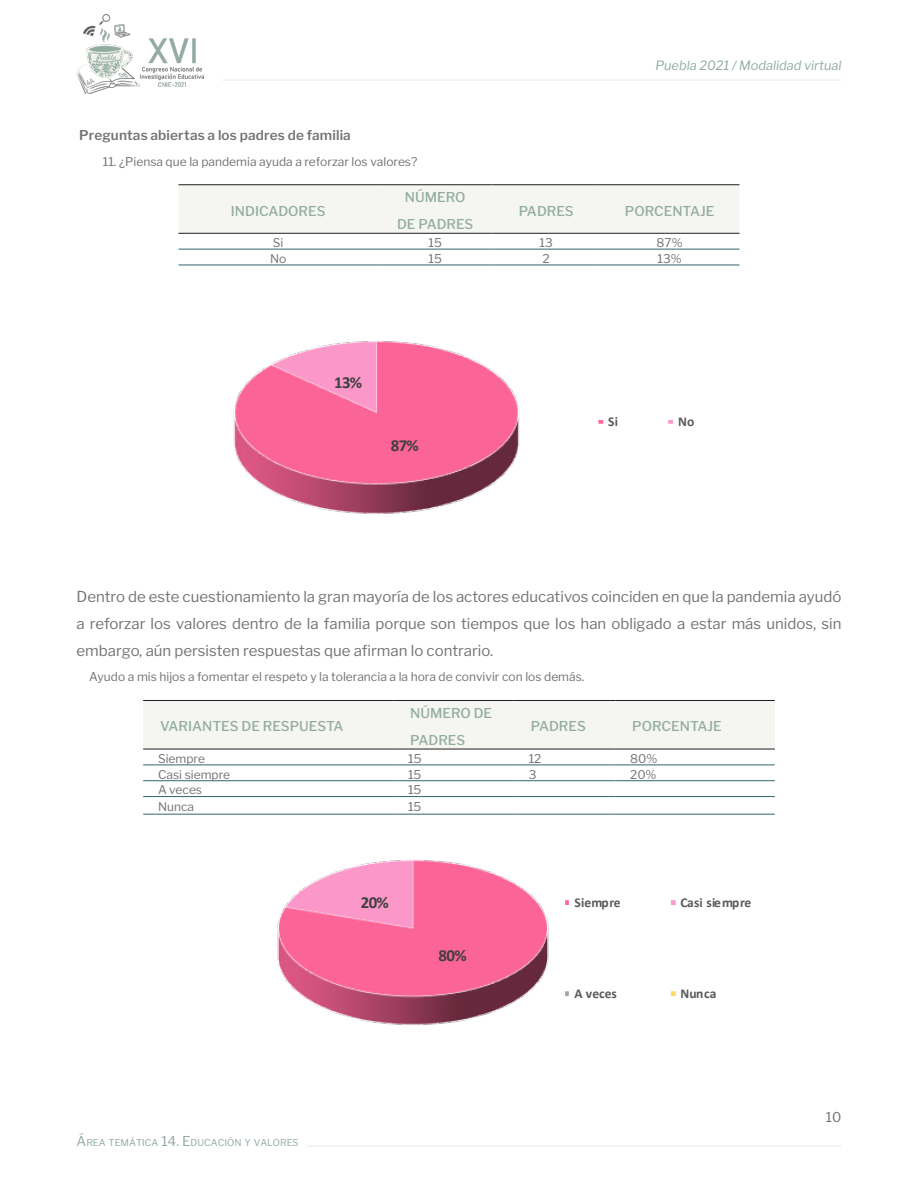
<style>
.page{position:relative;width:918px;height:1188px;background:#fff}
.page>*{position:absolute;margin:0;border:0;box-sizing:border-box;transform-origin:0 0}
.t1{font:700 16.95px "Calibri";color:#404040}
.t2{font:700 16.8px "Calibri";color:#404040}
.parrafo_general{font:15px/27px "Libre Franklin";color:#727376;text-align:justify}
.Cuerpo_tabla_a_la_iz{font:500 13.5px/27px "Libre Franklin";color:#92aca0;text-align:center}
.PIES_DE_IMAGEN{font:600 13.5px "Libre Franklin";letter-spacing:.01em;color:#727376}
.t3{font:700 13.5px "Calibri";letter-spacing:.005em;color:#595959}
.t4{font:13.5px "Libre Franklin";color:#727376}
.t5{font:italic 12.75px "Libre Franklin";color:#92aca0}
.Cuerpo_tabla_a_la_iz-2{font:12px "Libre Franklin";color:#727376}
.t6{font:9.45px "Libre Franklin";color:#92aca0}
.s1{font-size:13.5px}
.s2{font-style:inherit}
</style>
<div class="page">
<hr style="left:222px;top:79px;width:619px;height:2px;background:#f2f1ed">
<img style="left:77px;top:15px;width:126px;height:79px">
<hr style="left:307px;top:1145px;width:534px;height:2px;background:#f2f1ed">
<div style="left:178px;top:185px;width:562px;height:48px;background:#f5f5f1"></div>
<hr style="left:178px;top:249px;width:200px;height:1px;background:#35636f">
<hr style="left:378px;top:249px;width:115px;height:1px;background:#35636f">
<hr style="left:493px;top:249px;width:107px;height:1px;background:#35636f">
<hr style="left:600px;top:249px;width:140px;height:1px;background:#35636f">
<hr style="left:178px;top:265px;width:200px;height:1px;background:#35636f">
<hr style="left:378px;top:265px;width:115px;height:1px;background:#35636f">
<hr style="left:493px;top:265px;width:107px;height:1px;background:#35636f">
<hr style="left:600px;top:265px;width:140px;height:1px;background:#35636f">
<hr style="left:178px;top:184px;width:200px;height:1px;background:#231f20">
<hr style="left:378px;top:184px;width:115px;height:1px;background:#231f20">
<hr style="left:493px;top:184px;width:107px;height:1px;background:#231f20">
<hr style="left:600px;top:184px;width:140px;height:1px;background:#231f20">
<hr style="left:178px;top:233px;width:200px;height:1px;background:#231f20">
<hr style="left:378px;top:233px;width:115px;height:1px;background:#231f20">
<hr style="left:493px;top:233px;width:107px;height:1px;background:#231f20">
<hr style="left:600px;top:233px;width:140px;height:1px;background:#231f20">
<div style="left:143px;top:701px;width:632px;height:48px;background:#f5f5f1"></div>
<hr style="left:143px;top:765px;width:250px;height:1px;background:#35636f">
<hr style="left:393px;top:765px;width:121px;height:1px;background:#35636f">
<hr style="left:514px;top:765px;width:101px;height:1px;background:#35636f">
<hr style="left:615px;top:765px;width:160px;height:1px;background:#35636f">
<hr style="left:143px;top:780px;width:250px;height:1px;background:#35636f">
<hr style="left:393px;top:780px;width:121px;height:1px;background:#35636f">
<hr style="left:514px;top:780px;width:101px;height:1px;background:#35636f">
<hr style="left:615px;top:780px;width:160px;height:1px;background:#35636f">
<hr style="left:143px;top:796px;width:250px;height:1px;background:#35636f">
<hr style="left:393px;top:796px;width:121px;height:1px;background:#35636f">
<hr style="left:514px;top:796px;width:101px;height:1px;background:#35636f">
<hr style="left:615px;top:796px;width:160px;height:1px;background:#35636f">
<hr style="left:143px;top:814px;width:250px;height:1px;background:#35636f">
<hr style="left:393px;top:814px;width:121px;height:1px;background:#35636f">
<hr style="left:514px;top:814px;width:101px;height:1px;background:#35636f">
<hr style="left:615px;top:814px;width:160px;height:1px;background:#35636f">
<hr style="left:143px;top:700px;width:250px;height:1px;background:#231f20">
<hr style="left:393px;top:700px;width:121px;height:1px;background:#231f20">
<hr style="left:514px;top:700px;width:101px;height:1px;background:#231f20">
<hr style="left:615px;top:700px;width:160px;height:1px;background:#231f20">
<hr style="left:143px;top:749px;width:250px;height:1px;background:#231f20">
<hr style="left:393px;top:749px;width:121px;height:1px;background:#231f20">
<hr style="left:514px;top:749px;width:101px;height:1px;background:#231f20">
<hr style="left:615px;top:749px;width:160px;height:1px;background:#231f20">
<img style="left:277px;top:860px;width:272px;height:165px">
<div style="left:564px;top:899px;width:6px;height:8px;background:#f69"></div>
<div style="left:562px;top:897px;width:10px;height:11px;border:3px solid #fff"></div>
<div style="left:669px;top:899px;width:8px;height:8px;background:#f9c"></div>
<div style="left:668px;top:897px;width:11px;height:11px;border:3px solid #fff"></div>
<div style="left:564px;top:990px;width:6px;height:8px;background:#a5a5a5"></div>
<div style="left:562px;top:988px;width:10px;height:11px;border:3px solid #fff"></div>
<div style="left:669px;top:990px;width:8px;height:8px;background:#ffd966"></div>
<div style="left:668px;top:988px;width:11px;height:11px;border:3px solid #fff"></div>
<img style="left:233px;top:341px;width:287px;height:173px">
<div style="left:597px;top:419px;width:8px;height:6px;background:#f69"></div>
<div style="left:595px;top:417px;width:11px;height:10px;border:3px solid #fff"></div>
<div style="left:667px;top:419px;width:8px;height:6px;background:#f9c"></div>
<div style="left:665px;top:417px;width:11px;height:10px;border:3px solid #fff"></div>
<p class="PIES_DE_IMAGEN" style="left:79px;top:127px;width:273px">Preguntas abiertas a los padres de familia</p>
<p class="Cuerpo_tabla_a_la_iz-2" style="left:103px;top:154px;width:316px">11. ¿Piensa que la pandemia ayuda a reforzar los valores?</p>
<p class="Cuerpo_tabla_a_la_iz" style="left:231px;top:197px;width:96px">INDICADORES</p>
<p class="Cuerpo_tabla_a_la_iz" style="left:397px;top:184px;width:78px">NÚMERO<br>DE PADRES</p>
<p class="t5" style="left:655px;top:58px;width:187px">Puebla 2021 / Modalidad virtual</p>
<p class="Cuerpo_tabla_a_la_iz" style="left:519px;top:197px;width:57px">PADRES</p>
<p class="Cuerpo_tabla_a_la_iz" style="left:625px;top:197px;width:91px">PORCENTAJE</p>
<p class="Cuerpo_tabla_a_la_iz-2" style="left:273px;top:235px;width:12px">Si</p>
<p class="Cuerpo_tabla_a_la_iz-2" style="left:429px;top:235px;width:15px">15</p>
<p class="Cuerpo_tabla_a_la_iz-2" style="left:540px;top:235px;width:15px">13</p>
<p class="Cuerpo_tabla_a_la_iz-2" style="left:657px;top:235px;width:28px">87%</p>
<p class="Cuerpo_tabla_a_la_iz-2" style="left:270px;top:251px;width:18px">No</p>
<p class="Cuerpo_tabla_a_la_iz-2" style="left:429px;top:251px;width:15px">15</p>
<p class="Cuerpo_tabla_a_la_iz-2" style="left:543px;top:251px;width:9px">2</p>
<p class="Cuerpo_tabla_a_la_iz-2" style="left:658px;top:251px;width:26px">13%</p>
<p class="t2" style="left:334px;top:370px;width:30px">13%</p>
<p class="t2" style="left:391px;top:434px;width:30px">87%</p>
<p class="t3" style="left:608px;top:412px;width:12px">Si</p>
<p class="t3" style="left:678px;top:412px;width:18px">No</p>
<p class="parrafo_general" style="left:77px;top:583px;width:766px">Dentro de este cuestionamiento la gran mayoría de los actores educativos coinciden en que la pandemia ayudó a reforzar los valores dentro de la familia porque son tiempos que los han obligado a estar más unidos, sin embargo, aún persisten respuestas que afirman lo contrario.</p>
<p class="Cuerpo_tabla_a_la_iz-2" style="left:89px;top:670px;width:497px">Ayudo a mis hijos a fomentar el respeto y la tolerancia a la hora de convivir con los demás.</p>
<p class="Cuerpo_tabla_a_la_iz" style="left:160px;top:713px;width:185px">VARIANTES DE RESPUESTA</p>
<p class="Cuerpo_tabla_a_la_iz" style="left:410px;top:699px;width:84px;text-align:left">NÚMERO DE<br>PADRES</p>
<p class="Cuerpo_tabla_a_la_iz" style="left:531px;top:713px;width:57px">PADRES</p>
<p class="Cuerpo_tabla_a_la_iz" style="left:632px;top:713px;width:91px">PORCENTAJE</p>
<p class="Cuerpo_tabla_a_la_iz-2" style="left:158px;top:751px;width:48px">Siempre</p>
<p class="Cuerpo_tabla_a_la_iz-2" style="left:408px;top:751px;width:15px">15</p>
<p class="Cuerpo_tabla_a_la_iz-2" style="left:529px;top:751px;width:14px">12</p>
<p class="Cuerpo_tabla_a_la_iz-2" style="left:630px;top:751px;width:29px">80%</p>
<p class="Cuerpo_tabla_a_la_iz-2" style="left:158px;top:767px;width:74px">Casi siempre</p>
<p class="Cuerpo_tabla_a_la_iz-2" style="left:408px;top:767px;width:15px">15</p>
<p class="Cuerpo_tabla_a_la_iz-2" style="left:529px;top:767px;width:9px">3</p>
<p class="Cuerpo_tabla_a_la_iz-2" style="left:630px;top:767px;width:28px">20%</p>
<p class="Cuerpo_tabla_a_la_iz-2" style="left:158px;top:783px;width:46px">A veces</p>
<p class="Cuerpo_tabla_a_la_iz-2" style="left:408px;top:783px;width:15px">15</p>
<p class="Cuerpo_tabla_a_la_iz-2" style="left:158px;top:800px;width:38px">Nunca</p>
<p class="Cuerpo_tabla_a_la_iz-2" style="left:408px;top:800px;width:15px">15</p>
<p class="t1" style="left:361px;top:890px;width:30px">20%</p>
<p class="t3" style="left:574px;top:893px;width:48px">Siempre</p>
<p class="t3" style="left:681px;top:893px;width:72px">Casi siempre</p>
<p class="t6" style="left:77px;top:1137px;width:224px"><span class="s1">Á</span>REA TEMÁTICA <span class="s1">14. E</span>DUCACIÓN Y VALORE<span class="s2">S</span></p>
<p class="t1" style="left:439px;top:944px;width:30px">80%</p>
<p class="t3" style="left:574px;top:984px;width:44px">A veces</p>
<p class="t3" style="left:681px;top:984px;width:37px">Nunca</p>
<p class="t4" style="left:826px;top:1109px;width:17px">10</p>
</div>
